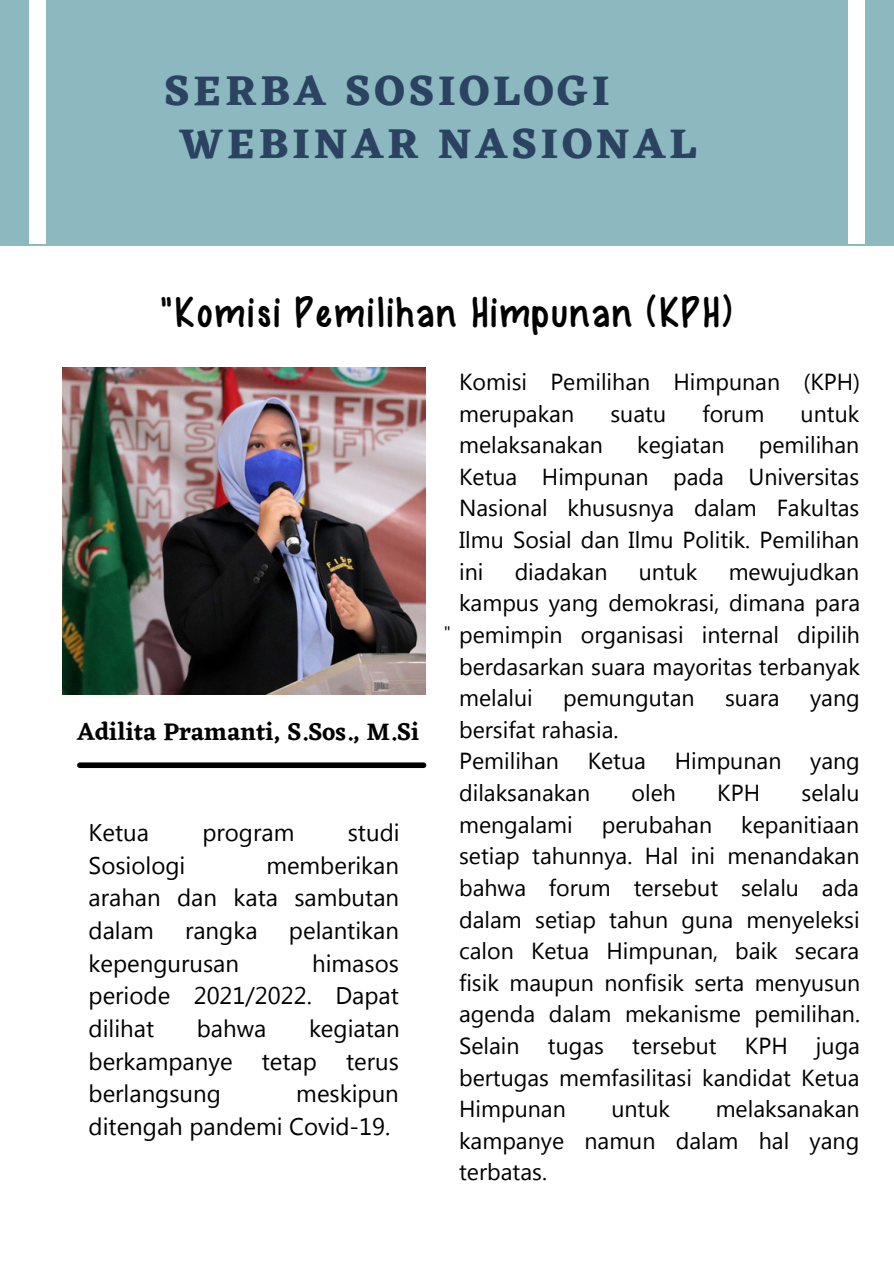
<style>
.page{position:relative;width:894px;height:1264px;background:#fff}
.page>*{position:absolute;margin:0;border:0;box-sizing:border-box;transform-origin:0 0}
.t1{font:700 43.2px/53.1px "Eczar";letter-spacing:.09em;color:#2b4361}
.t2{font:40.95px "A Hintof Sass";color:#000}
.t3{font:600 24.9px "Eczar";color:#000}
.t4{font:24px/32.7px "Segoe UI";color:#000;text-align:justify}
.t5{font:23.1px/31.7px "Segoe UI";color:#000;text-align:justify}
.t6{font:18px "Segoe UI";color:#000}
</style>
<div class="page">
<div style="left:0;top:0;width:893px;height:286px;background:#8cb9bf"></div>
<div style="left:29px;top:0;width:17px;height:244px;background:#fff"></div>
<div style="left:848px;top:0;width:16px;height:244px;background:#fff"></div>
<div style="left:0;top:247px;width:893px;height:1016px;background:#fff"></div>
<img style="left:62px;top:367px;width:363px;height:328px">
<div style="left:80px;top:762px;width:343px;height:6px;background:#000"></div>
<p class="t1" style="left:179px;top:64px;width:518px;text-indent:-15px">SERBA SOSIOLOGI<br>WEBINAR NASIONAL</p>
<p class="t2" style="left:160px;top:287px;width:575px">"Komisi Pemilihan Himpunan (KPH)</p>
<p class="t3" style="left:77px;top:716px;width:343px">Adilita Pramanti, S.Sos., M.Si</p>
<p class="t4" style="left:88px;top:814px;width:62px">Ketua</p>
<p class="t4" style="left:202px;top:814px;width:93px">program</p>
<p class="t4" style="left:347px;top:814px;width:53px">studi</p>
<p class="t4" style="left:88px;top:847px;width:98px">Sosiologi</p>
<p class="t4" style="left:88px;top:847px;width:312px;text-indent:178px">memberikan arahan dan kata sambutan dalam</p>
<p class="t4" style="left:185px;top:912px;width:74px">rangka</p>
<p class="t4" style="left:289px;top:912px;width:111px">pelantikan</p>
<p class="t4" style="left:88px;top:945px;width:152px">kepengurusan</p>
<p class="t4" style="left:88px;top:945px;width:312px;text-indent:223px">himasos periode 2021/2022. Dapat dilihat</p>
<p class="t4" style="left:88px;top:1010px;width:312px;text-indent:220px">kegiatan berkampanye tetap terus berlangsung</p>
<p class="t4" style="left:197px;top:1010px;width:71px">bahwa</p>
<p class="t4" style="left:88px;top:1076px;width:312px;text-indent:208px">meskipun ditengah pandemi Covid-19.</p>
<p class="t6" style="left:443px;top:619px;width:9px">"</p>
<p class="t5" style="left:459px;top:364px;width:402px">Komisi Pemilihan Himpunan (KPH) merupakan</p>
<p class="t5" style="left:610px;top:396px;width:57px">suatu</p>
<p class="t5" style="left:702px;top:396px;width:63px">forum</p>
<p class="t5" style="left:800px;top:396px;width:60px">untuk</p>
<p class="t5" style="left:459px;top:428px;width:402px;text-indent:299px">pemilihan Ketua Himpunan pada Universitas Nasional khususnya dalam Fakultas Ilmu Sosial dan Ilmu Politik. Pemilihan ini</p>
<p class="t5" style="left:459px;top:428px;width:145px">melaksanakan</p>
<p class="t5" style="left:637px;top:428px;width:89px">kegiatan</p>
<p class="t5" style="left:459px;top:554px;width:402px;text-indent:269px">mewujudkan kampus yang demokrasi, dimana para pemimpin organisasi internal dipilih berdasarkan suara mayoritas terbanyak melalui</p>
<p class="t5" style="left:514px;top:554px;width:94px">diadakan</p>
<p class="t5" style="left:638px;top:554px;width:60px">untuk</p>
<p class="t5" style="left:563px;top:680px;width:133px">pemungutan</p>
<p class="t5" style="left:724px;top:680px;width:56px">suara</p>
<p class="t5" style="left:809px;top:680px;width:51px">yang</p>
<p class="t5" style="left:459px;top:712px;width:161px">bersifat rahasia.</p>
<p class="t5" style="left:459px;top:744px;width:402px">Pemilihan Ketua Himpunan yang dilaksanakan</p>
<p class="t5" style="left:631px;top:775px;width:46px">oleh</p>
<p class="t5" style="left:717px;top:775px;width:44px">KPH</p>
<p class="t5" style="left:801px;top:775px;width:59px">selalu</p>
<p class="t5" style="left:459px;top:807px;width:402px;text-indent:282px">kepanitiaan setiap tahunnya. Hal ini menandakan bahwa forum tersebut selalu ada dalam setiap tahun guna menyeleksi calon Ketua Himpunan, baik secara fisik maupun nonfisik serta menyusun agenda dalam mekanisme pemilihan.<br>Selain tugas tersebut KPH juga bertugas memfasilitasi kandidat Ketua Himpunan</p>
<p class="t5" style="left:459px;top:807px;width:115px">mengalami</p>
<p class="t5" style="left:601px;top:807px;width:112px">perubahan</p>
<p class="t5" style="left:459px;top:1091px;width:402px;text-indent:256px">melaksanakan kampanye namun dalam hal yang terbatas.</p>
<p class="t5" style="left:611px;top:1091px;width:60px">untuk</p>
</div>
